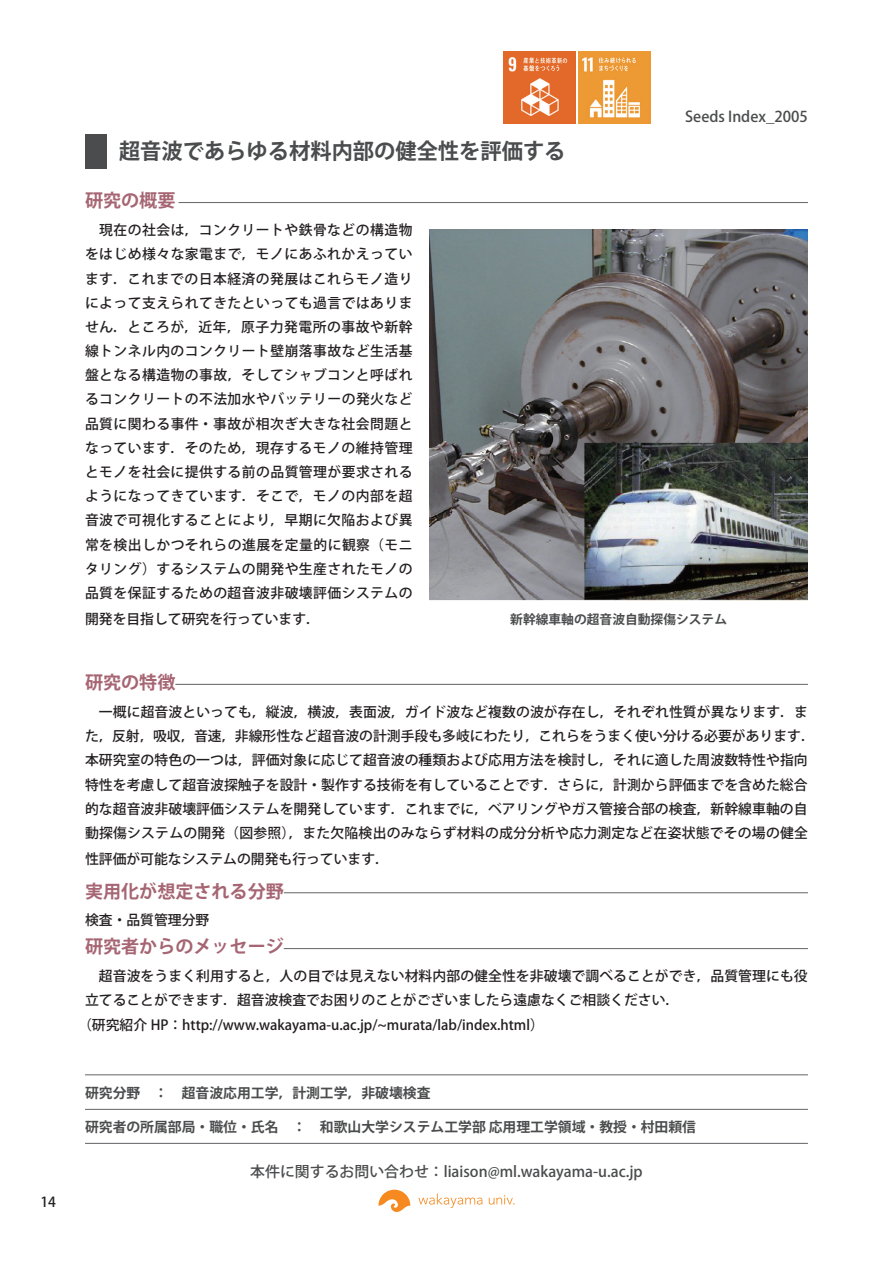
<style>
.page{position:relative;width:893px;height:1263px;background:#fff}
.page>*{position:absolute;margin:0;border:0;box-sizing:border-box;transform-origin:0 0}
.t1{font:700 21.75px "Koz Go Pro";color:#4b4c4d}
.t2{font:700 18px "Koz Go Pro";color:#a66572}
.t3{font:500 14.85px "Koz Go Pro";color:#4b4c4d}
.t4{font:500 13.8px/24.2px "Koz Go Pro";letter-spacing:.005em;color:#231f20;text-align:justify}
.t5{font:700 13.8px "Koz Go Pro";color:#4b4c4d}
.t6{font:700 12.75px "Koz Go Pro";color:#4b4c4d}
</style>
<div class="page">
<hr style="left:85px;top:1109px;width:723px;height:1px;background:#6c6d70">
<hr style="left:85px;top:1143px;width:723px;height:1px;background:#6c6d70">
<hr style="left:85px;top:1074px;width:723px;height:1px;background:#6c6d70">
<svg style="left:378px;top:1190px;width:32px;height:22px"></svg>
<svg style="left:418px;top:1193px;width:64px;height:15px"></svg>
<svg style="left:489px;top:1195px;width:25px;height:9px"></svg>
<hr style="left:178px;top:202px;width:630px;height:1px;background:#6c6d70">
<hr style="left:175px;top:684px;width:633px;height:1px;background:#6c6d70">
<hr style="left:284px;top:892px;width:524px;height:1px;background:#6c6d70">
<hr style="left:284px;top:948px;width:524px;height:1px;background:#6c6d70">
<img style="left:429px;top:230px;width:379px;height:370px">
<div style="left:85px;top:134px;width:21px;height:34px;background:#4b4c4d"></div>
<img style="left:503px;top:52px;width:72px;height:71px">
<img style="left:579px;top:52px;width:72px;height:71px">
<p class="t4" style="left:40px;top:1191px;width:17px">14</p>
<h1 class="t1" style="left:119px;top:137px;width:448px">超音波であらゆる材料内部の健全性を評価する</h1>
<p class="t3" style="left:685px;top:107px;width:124px">Seeds Index_2005</p>
<h2 class="t2" style="left:85px;top:189px;width:92px">研究の概要</h2>
<p class="t4" style="left:85px;top:219px;width:329px">　現在の社会は，コンクリートや鉄骨などの構造物をはじめ様々な家電まで，モノにあふれかえっています．これまでの日本経済の発展はこれらモノ造りによって支えられてきたといっても過言ではありません．ところが，近年，原子力発電所の事故や新幹線トンネル内のコンクリート壁崩落事故など生活基盤となる構造物の事故，そしてシャブコンと呼ばれるコンクリートの不法加水やバッテリーの発火など品質に関わる事件・事故が相次ぎ大きな社会問題となっています．そのため，現存するモノの維持管理とモノを社会に提供する前の品質管理が要求されるようになってきています．そこで，モノの内部を超音波で可視化することにより，早期に欠陥および異常を検出しかつそれらの進展を定量的に観察（モニタリング）するシステムの開発や生産されたモノの品質を保証するための超音波非破壊評価システムの</p>
<p class="t4" style="left:85px;top:608px;width:236px">開発を目指して研究を行っています．</p>
<p class="t6" style="left:510px;top:611px;width:218px">新幹線車軸の超音波自動探傷システム</p>
<h2 class="t2" style="left:85px;top:671px;width:92px">研究の特徴</h2>
<p class="t4" style="left:85px;top:700px;width:731px;text-align:left">　一概に超音波といっても，縦波，横波，表面波，ガイド波など複数の波が存在し，それぞれ性質が異なります．また，反射，吸収，音速，非線形性など超音波の計測手段も多岐にわたり，これらをうまく使い分ける必要があります．本研究室の特色の一つは，評価対象に応じて超音波の種類および応用方法を検討し，それに適した周波数特性や指向特性を考慮して超音波探触子を設計・製作する技術を有していることです．さらに，計測から評価までを含めた総合的な超音波非破壊評価システムを開発しています．これまでに，ベアリングやガス管接合部の検査，新幹線車軸の自動探傷システムの開発（図参照），また欠陥検出のみならず材料の成分分析や応力測定など在姿状態でその場の健全</p>
<p class="t4" style="left:85px;top:848px;width:306px">性評価が可能なシステムの開発も行っています．</p>
<h2 class="t2" style="left:85px;top:879px;width:200px">実用化が想定される分野</h2>
<p class="t4" style="left:85px;top:909px;width:126px">検査・品質管理分野</p>
<h2 class="t2" style="left:85px;top:935px;width:200px">研究者からのメッセージ</h2>
<p class="t4" style="left:85px;top:965px;width:724px">　超音波をうまく利用すると，人の目では見えない材料内部の健全性を非破壊で調べることができ，品質管理にも役</p>
<p class="t4" style="left:85px;top:989px;width:596px">立てることができます．超音波検査でお困りのことがございましたら遠慮なくご相談ください．</p>
<p class="t4" style="left:78px;top:1013px;width:467px">（研究紹介 HP：http://www.wakayama-u.ac.jp/~murata/lab/index.html）</p>
<p class="t5" style="left:85px;top:1084px;width:347px">研究分野　：　超音波応用工学，計測工学，非破壊検査</p>
<p class="t5" style="left:85px;top:1118px;width:613px">研究者の所属部局・職位・氏名　：　和歌山大学システム工学部 応用理工学領域・教授・村田頼信</p>
<p class="t3" style="left:250px;top:1161px;width:394px">本件に関するお問い合わせ：liaison@ml.wakayama-u.ac.jp</p>
</div>
